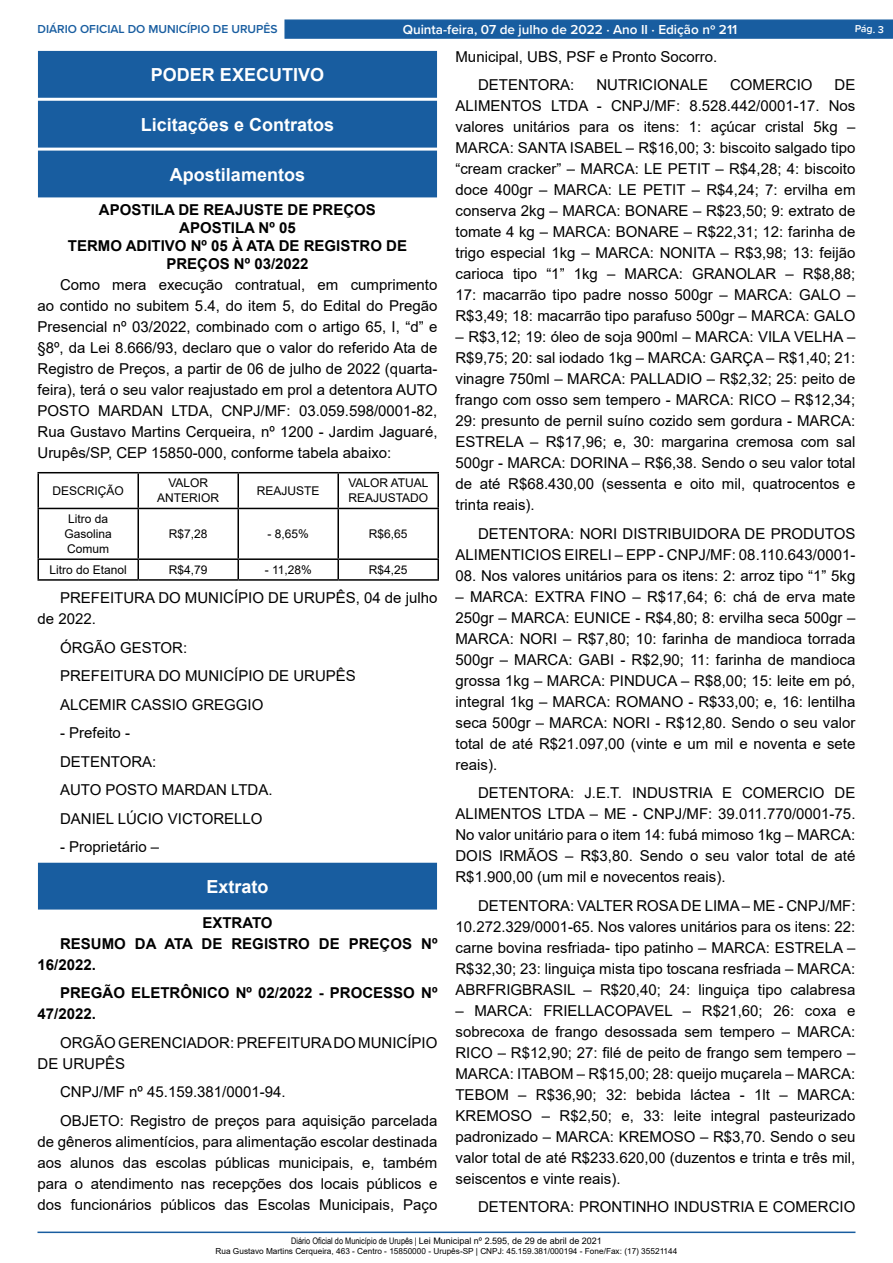
<style>
.page{position:relative;width:893px;height:1263px;background:#fff}
.page>*{position:absolute;margin:0;border:0;box-sizing:border-box;transform-origin:0 0}
.t1{font:700 18px "Arial";color:#fff}
._2_-_Corpo{font:15px/21px "Arial";color:#000;text-align:justify}
._1_-_Cabeçalho{font:700 15px/18px "Arial";color:#000;text-align:center}
._6_-_Corpo_Negrito{font:700 15px/21px "Arial";color:#000}
.t2{font:600 13.5px "Proxima Nova";color:#fff}
._8_-_Orçamento{font:12px/15px "Arial";color:#000;text-align:center}
.t3{font:600 12px "Proxima Nova";color:#185da0}
.t4{font:600 10.5px "Proxima Nova";color:#fff}
.t5{font:9px "Arial";color:#000}
.t6{font:8.25px "Arial";color:#000}
.s1{font-family:"Arial Narrow"}
</style>
<div class="page">
<hr style="left:38px;top:1231px;width:817px;height:2px;background:#185da0">
<div style="left:284px;top:19px;width:609px;height:20px;background:#185da0;border:1px solid #185da0"></div>
<div style="left:39px;top:51px;width:397px;height:46px;background:#185da0"></div>
<div style="left:38px;top:51px;width:399px;height:47px;border:1px solid #185da0"></div>
<div style="left:39px;top:101px;width:397px;height:46px;background:#185da0"></div>
<div style="left:38px;top:101px;width:399px;height:47px;border:1px solid #185da0"></div>
<div style="left:39px;top:151px;width:397px;height:46px;background:#185da0"></div>
<hr style="left:38px;top:472px;width:100px;height:1px;background:#000">
<hr style="left:38px;top:473px;width:1px;height:35px;background:#000">
<hr style="left:138px;top:472px;width:100px;height:1px;background:#000">
<hr style="left:137px;top:473px;width:2px;height:35px;background:#000">
<hr style="left:238px;top:472px;width:100px;height:1px;background:#000">
<hr style="left:237px;top:473px;width:2px;height:35px;background:#000">
<hr style="left:338px;top:472px;width:101px;height:1px;background:#000">
<hr style="left:337px;top:473px;width:2px;height:35px;background:#000">
<hr style="left:437px;top:473px;width:2px;height:35px;background:#000">
<hr style="left:38px;top:508px;width:100px;height:1px;background:#000">
<hr style="left:38px;top:509px;width:1px;height:49px;background:#000">
<hr style="left:138px;top:508px;width:100px;height:1px;background:#000">
<hr style="left:137px;top:509px;width:2px;height:49px;background:#000">
<hr style="left:238px;top:508px;width:100px;height:1px;background:#000">
<hr style="left:237px;top:509px;width:2px;height:49px;background:#000">
<hr style="left:338px;top:508px;width:101px;height:1px;background:#000">
<hr style="left:337px;top:509px;width:2px;height:49px;background:#000">
<hr style="left:437px;top:509px;width:2px;height:49px;background:#000">
<hr style="left:38px;top:558px;width:100px;height:2px;background:#000">
<svg style="left:38px;top:560px;width:1px;height:19px"></svg>
<hr style="left:138px;top:558px;width:100px;height:2px;background:#000">
<svg style="left:137px;top:560px;width:2px;height:19px"></svg>
<hr style="left:238px;top:558px;width:100px;height:2px;background:#000">
<svg style="left:237px;top:560px;width:2px;height:19px"></svg>
<hr style="left:338px;top:558px;width:101px;height:2px;background:#000">
<svg style="left:337px;top:560px;width:2px;height:19px"></svg>
<svg style="left:437px;top:560px;width:2px;height:19px"></svg>
<hr style="left:38px;top:579px;width:100px;height:2px;background:#000">
<hr style="left:138px;top:579px;width:100px;height:2px;background:#000">
<hr style="left:238px;top:579px;width:100px;height:2px;background:#000">
<hr style="left:338px;top:579px;width:101px;height:2px;background:#000">
<div style="left:39px;top:863px;width:397px;height:46px;background:#185da0"></div>
<p class="t3" style="left:38px;top:20px;width:242px">DIÁRIO OFICIAL DO MUNICÍPIO DE URUPÊS</p>
<p class="t2" style="left:403px;top:19px;width:336px">Quinta-feira, 07 de julho de 2022 ⋅ Ano II ⋅ Edição nº 211</p>
<p class="t4" style="left:855px;top:21px;width:31px;rotate:2deg">Pág. 3</p>
<p class="t1" style="left:151px;top:62px;width:175px">PODER EXECUTIVO</p>
<p class="t1" style="left:141px;top:112px;width:195px">Licitações e Contratos</p>
<p class="t1" style="left:170px;top:162px;width:137px">Apostilamentos</p>
<p class="_1_-_Cabeçalho" style="left:99px;top:201px;width:278px">APOSTILA DE REAJUSTE DE PREÇOS</p>
<p class="_1_-_Cabeçalho" style="left:179px;top:219px;width:118px">APOSTILA Nº 05</p>
<p class="_1_-_Cabeçalho" style="left:68px;top:237px;width:341px">TERMO ADITIVO Nº 05 À ATA DE REGISTRO DE<br>PREÇOS Nº 03/2022</p>
<p class="_2_-_Corpo" style="left:38px;top:275px;width:401px;text-indent:22px">Como mera execução contratual, em cumprimento ao contido no subitem 5.4, do item 5, do Edital do Pregão Presencial nº 03/2022, combinado com o artigo 65, I, “d” e §8º, da Lei 8.666/93, declaro que o valor do referido Ata de Registro de Preços, a partir de 06 de julho de 2022 (quarta&shy;feira), terá o seu valor reajustado em prol a detentora AUTO POSTO MARDAN LTDA, CNPJ/MF: 03.059.598/0001-82, Rua Gustavo Martins Cerqueira, nº 1200 - Jardim Jaguaré, Urupês/SP, CEP 15850-000, conforme tabela abaixo:</p>
<p class="_8_-_Orçamento" style="left:53px;top:483px;width:73px">DESCRIÇÃO</p>
<p class="_8_-_Orçamento" style="left:157px;top:476px;width:64px">VALOR<br>ANTERIOR</p>
<p class="_8_-_Orçamento" style="left:257px;top:483px;width:64px">REAJUSTE</p>
<p class="_8_-_Orçamento" style="left:348px;top:476px;width:82px;text-align:left">VALOR ATUAL<br>REAJUSTADO</p>
<p class="_8_-_Orçamento" style="left:65px;top:511px;width:49px">Litro da<br>Gasolina<br>Comum</p>
<p class="_2_-_Corpo" style="left:455px;top:46px;width:263px">Municipal, UBS, PSF e Pronto Socorro.</p>
<p class="_2_-_Corpo" style="left:478px;top:74px;width:98px">DETENTORA:</p>
<p class="_2_-_Corpo" style="left:596px;top:74px;width:113px">NUTRICIONALE</p>
<p class="_2_-_Corpo" style="left:730px;top:74px;width:84px">COMERCIO</p>
<p class="_2_-_Corpo" style="left:455px;top:74px;width:401px;text-indent:379px">DE ALIMENTOS LTDA - CNPJ/MF: 8.528.442/0001-17. Nos valores unitários para os itens: 1: açúcar cristal 5kg – MARCA: SANTA ISABEL – R$16,00; 3: biscoito salgado tipo “cream cracker” – MARCA: LE PETIT – R$4,28; 4: biscoito doce 400gr – MARCA: LE PETIT – R$4,24; 7: ervilha em conserva 2kg – MARCA: BONARE – R$23,50; 9: extrato de tomate 4 kg – MARCA: BONARE – R$22,31; 12: farinha de trigo especial 1kg – MARCA: NONITA – R$3,98; 13: feijão carioca tipo “1” 1kg – MARCA: GRANOLAR – R$8,88; 17: macarrão tipo padre nosso 500gr – MARCA: GALO – R$3,49; 18: macarrão tipo parafuso 500gr – MARCA: GALO</p>
<p class="_2_-_Corpo" style="left:455px;top:326px;width:401px">– R$3,12; 19: óleo de soja 900ml – MARCA: VILA VELHA – R$9,75; 20: sal iodado 1kg – MARCA: GARÇA – R$1,40; 21: vinagre 750ml – MARCA: PALLADIO – R$2,32; 25: peito de frango com osso sem tempero - MARCA: RICO – R$12,34; 29: presunto de pernil suíno cozido sem gordura - MARCA:<br>ESTRELA – R$17,96; e, 30: margarina cremosa com sal 500gr - MARCA: DORINA – R$6,38. Sendo o seu valor total de até R$68.430,00 (sessenta e oito mil, quatrocentos e trinta reais).</p>
<p class="_2_-_Corpo" style="left:455px;top:523px;width:401px;text-align:right">DETENTORA: NORI DISTRIBUIDORA DE PRODUTOS<br>ALIMENTICIOS EIRELI – EPP - CNPJ/MF: 08.110.643/0001-</p>
<p class="_2_-_Corpo" style="left:455px;top:565px;width:401px">08. Nos valores unitários para os itens: 2: arroz tipo “1” 5kg</p>
<p class="_2_-_Corpo" style="left:455px;top:586px;width:401px">– MARCA: EXTRA FINO – R$17,64; 6: chá de erva mate 250gr – MARCA: EUNICE - R$4,80; 8: ervilha seca 500gr – MARCA: NORI – R$7,80; 10: farinha de mandioca torrada 500gr – MARCA: GABI - R$2,90; 11: farinha de mandioca grossa 1kg – MARCA: PINDUCA – R$8,00; 15: leite em pó, integral 1kg – MARCA: ROMANO - R$33,00; e, 16: lentilha seca 500gr – MARCA: NORI - R$12,80. Sendo o seu valor total de até R$21.097,00 (vinte e um mil e noventa e sete reais).</p>
<p class="_2_-_Corpo" style="left:455px;top:782px;width:401px;text-indent:22px">DETENTORA: J.E.T. INDUSTRIA E COMERCIO DE ALIMENTOS LTDA – ME - CNPJ/MF: 39.011.770/0001-75.<br>No valor unitário para o item 14: fubá mimoso 1kg – MARCA:<br>DOIS IRMÃOS – R$3,80. Sendo o seu valor total de até R$1.900,00 (um mil e novecentos reais).</p>
<p class="_2_-_Corpo" style="left:455px;top:895px;width:401px;text-indent:22px">DETENTORA: VALTER ROSA DE LIMA – ME - CNPJ/MF:<br>10.272.329/0001-65. Nos valores unitários para os itens: 22: carne bovina resfriada- tipo patinho – MARCA: ESTRELA – R$32,30; 23: linguiça mista tipo toscana resfriada – MARCA:<br>ABRFRIGBRASIL – R$20,40; 24: linguiça tipo calabresa</p>
<p class="_2_-_Corpo" style="left:455px;top:1000px;width:401px">– MARCA: FRIELLACOPAVEL – R$21,60; 26: coxa e sobrecoxa de frango desossada sem tempero – MARCA:<br>RICO – R$12,90; 27: filé de peito de frango sem tempero – MARCA: ITABOM – R$15,00; 28: queijo muçarela – MARCA:<br>TEBOM – R$36,90; 32: bebida láctea - 1lt – MARCA:<br>KREMOSO – R$2,50; e, 33: leite integral pasteurizado padronizado – MARCA: KREMOSO – R$3,70. Sendo o seu valor total de até R$233.620,00 (duzentos e trinta e três mil, seiscentos e vinte reais).</p>
<p class="_2_-_Corpo" style="left:478px;top:1196px;width:379px">DETENTORA: PRONTINHO INDUSTRIA E COMERCIO</p>
<p class="_8_-_Orçamento" style="left:169px;top:526px;width:40px">R$7,28</p>
<p class="_8_-_Orçamento" style="left:268px;top:526px;width:43px">- 8,65%</p>
<p class="_8_-_Orçamento" style="left:369px;top:526px;width:40px">R$6,65</p>
<p class="_8_-_Orçamento" style="left:50px;top:562px;width:79px">Litro do Etanol</p>
<p class="_8_-_Orçamento" style="left:169px;top:562px;width:40px">R$4,79</p>
<p class="_8_-_Orçamento" style="left:265px;top:562px;width:49px">- 11,28%</p>
<p class="_8_-_Orçamento" style="left:369px;top:562px;width:40px">R$4,25</p>
<p class="_2_-_Corpo" style="left:38px;top:587px;width:401px;text-indent:22px">PREFEITURA DO MUNICÍPIO DE URUPÊS, 04 de julho de 2022.</p>
<p class="_2_-_Corpo" style="left:60px;top:637px;width:129px">ÓRGÃO GESTOR:</p>
<p class="_2_-_Corpo" style="left:60px;top:665px;width:297px">PREFEITURA DO MUNICÍPIO DE URUPÊS</p>
<p class="_2_-_Corpo" style="left:60px;top:694px;width:205px">ALCEMIR CASSIO GREGGIO</p>
<p class="_2_-_Corpo" style="left:60px;top:722px;width:72px">- Prefeito -</p>
<p class="_2_-_Corpo" style="left:60px;top:751px;width:98px">DETENTORA:</p>
<p class="_2_-_Corpo" style="left:60px;top:779px;width:214px">AUTO POSTO MARDAN LTDA.</p>
<p class="_2_-_Corpo" style="left:60px;top:808px;width:204px">DANIEL LÚCIO VICTORELLO</p>
<p class="_2_-_Corpo" style="left:60px;top:836px;width:101px">- Proprietário –</p>
<p class="t1" style="left:206px;top:874px;width:64px">Extrato</p>
<p class="_1_-_Cabeçalho" style="left:202px;top:913px;width:72px">EXTRATO</p>
<p class="_6_-_Corpo_Negrito" style="left:38px;top:933px;width:401px;text-indent:22px">RESUMO DA ATA DE REGISTRO DE PREÇOS Nº<br>16/2022.</p>
<p class="_6_-_Corpo_Negrito" style="left:38px;top:982px;width:401px;text-indent:22px">PREGÃO ELETRÔNICO Nº 02/2022 - PROCESSO Nº<br>47/2022.</p>
<p class="_2_-_Corpo" style="left:38px;top:1032px;width:401px;text-indent:22px">ORGÃO GERENCIADOR: PREFEITURA DO MUNICÍPIO<br>DE URUPÊS</p>
<p class="_2_-_Corpo" style="left:60px;top:1081px;width:227px">CNPJ/MF nº 45.159.381/0001-94.</p>
<p class="_2_-_Corpo" style="left:38px;top:1110px;width:401px;text-indent:22px">OBJETO: Registro de preços para aquisição parcelada de gêneros alimentícios, para alimentação escolar destinada aos alunos das escolas públicas municipais, e, também para o atendimento nas recepções dos locais públicos e dos funcionários públicos das Escolas Municipais, Paço</p>
<p class="t5" style="left:291px;top:1235px;width:312px"><span class="s1">Diário Oficial do Município de Urupês |</span> Lei Municipal nº 2.595, de 29 de abril de 2021</p>
<p class="t6" style="left:216px;top:1245px;width:463px">Rua Gustavo Martins Cerqueira, 463 - Centro - 15850000 - Urupês-SP | CNPJ: 45.159.381/000194 - Fone/Fax: (17) 35521144</p>
</div>
